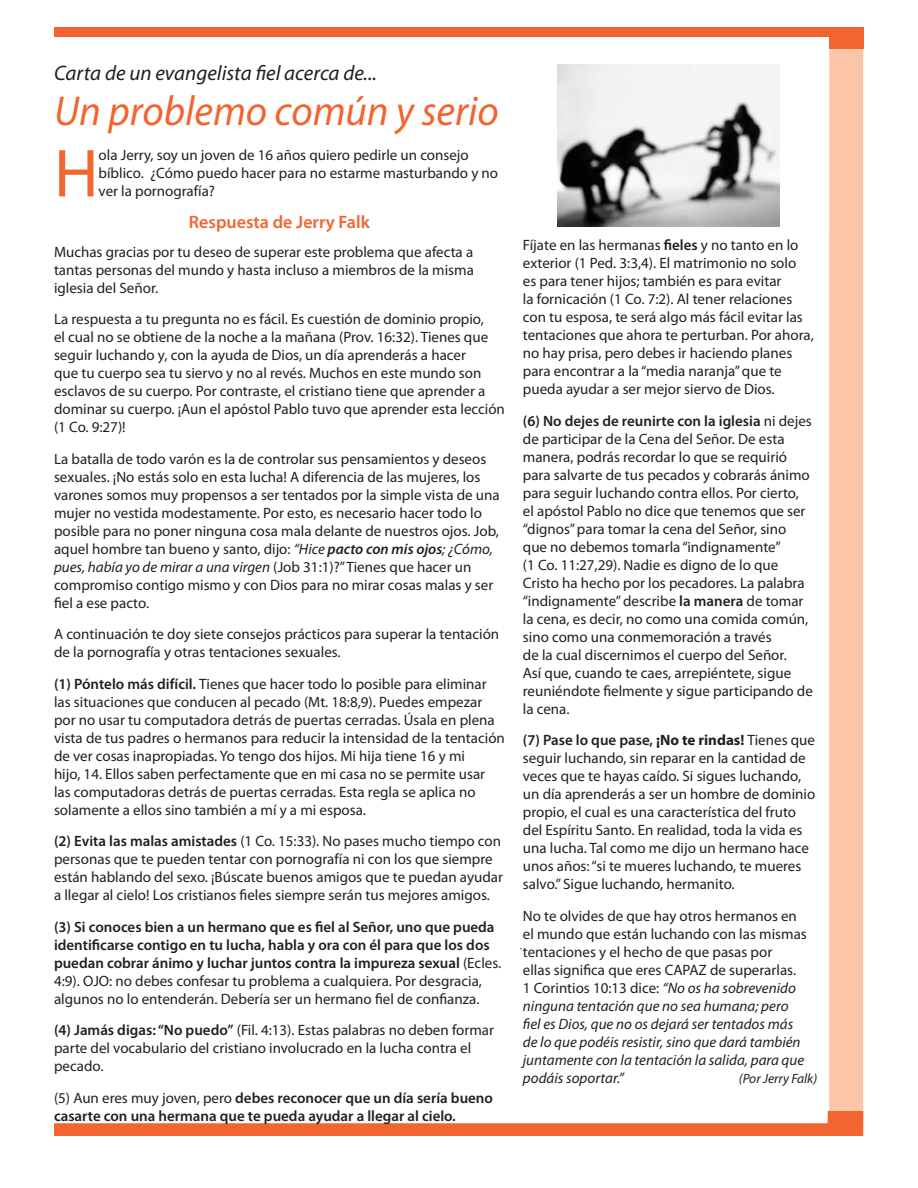
<style>
.page{position:relative;width:918px;height:1188px;background:#fff}
.page>*{position:absolute;margin:0;border:0;box-sizing:border-box;transform-origin:0 0}
.Normal_Web{font:68.4px "Myriad Pro";color:#f26430}
.t1{font:italic 42px "Myriad Pro";color:#f26430}
.t2{font:italic 21px "Myriad Pro";color:#231f20}
.Normal_Web-2{font:600 18px "Myriad Pro";color:#f26430}
.Normal_Web-3{font:15px/18px "Myriad Pro";color:#231f20}
.Normal_Web-4{font:600 15px/18px "Myriad Pro";color:#231f20}
.Normal_Web-5{font:italic 15px/18px "Myriad Pro";color:#231f20}
.Normal_Web-6{font:italic 13.5px "Myriad Pro";color:#231f20}
.s1{font-style:italic}
.s2{font-weight:600;font-style:italic}
.s3{font-weight:600}
.s4{font-weight:400}
.s5{font-weight:700}
.s6{font-style:normal}
</style>
<div class="page">
<div style="left:829px;top:49px;width:34px;height:1072px;background:#fbc5a8"></div>
<div style="left:54px;top:27px;width:810px;height:10px;background:#f26430"></div>
<div style="left:829px;top:36px;width:35px;height:13px;background:#f26430"></div>
<svg style="left:54px;top:1110px;width:810px;height:26px"></svg>
<img style="left:557px;top:64px;width:222px;height:163px">
<p class="t2" style="left:54px;top:60px;width:324px">Carta de un evangelista fiel acerca de...</p>
<p class="t1" style="left:54px;top:85px;width:446px">Un problemo común y serio</p>
<p class="Normal_Web" style="left:54px;top:131px;width:46px">H</p>
<p class="Normal_Web-3" style="left:99px;top:146px;width:401px">ola Jerry, soy un joven de 16 años quiero pedirle un consejo bíblico. ¿Cómo puedo hacer para no estarme masturbando y no ver la pornografía?</p>
<p class="Normal_Web-2" style="left:189px;top:211px;width:182px">Respuesta de Jerry Falk</p>
<p class="Normal_Web-3" style="left:54px;top:243px;width:421px;text-align:justify">Muchas gracias por tu deseo de superar este problema que afecta a tantas personas del mundo y hasta incluso a miembros de la misma iglesia del Señor.</p>
<p class="Normal_Web-3" style="left:54px;top:310px;width:452px">La respuesta a tu pregunta no es fácil. Es cuestión de dominio propio,<br>el cual no se obtiene de la noche a la mañana (Prov. 16:32). Tienes que seguir luchando y, con la ayuda de Dios, un día aprenderás a hacer<br>que tu cuerpo sea tu siervo y no al revés. Muchos en este mundo son esclavos de su cuerpo. Por contraste, el cristiano tiene que aprender a dominar su cuerpo. ¡Aun el apóstol Pablo tuvo que aprender esta lección (1 Co. 9:27)!</p>
<p class="Normal_Web-3" style="left:54px;top:450px;width:447px">La batalla de todo varón es la de controlar sus pensamientos y deseos sexuales. ¡No estás solo en esta lucha! A diferencia de las mujeres, los varones somos muy propensos a ser tentados por la simple vista de una mujer no vestida modestamente. Por esto, es necesario hacer todo lo posible para no poner ninguna cosa mala delante de nuestros ojos. Job, aquel hombre tan bueno y santo, dijo: <span class="s1">“Hice</span> <span class="s2">pacto con mis ojos</span><span class="s1">; ¿Cómo, pues, había yo de mirar a una virgen</span> (Job 31:1)?” Tienes que hacer un compromiso contigo mismo y con Dios para no mirar cosas malas y ser fiel a ese pacto.</p>
<p class="Normal_Web-3" style="left:54px;top:625px;width:447px">A continuación te doy siete consejos prácticos para superar la tentación de la pornografía y otras tentaciones sexuales.</p>
<p class="Normal_Web-3" style="left:54px;top:675px;width:452px"><span class="s3">(1) Póntelo más difícil.</span> Tienes que hacer todo lo posible para eliminar las situaciones que conducen al pecado (Mt. 18:8,9). Puedes empezar por no usar tu computadora detrás de puertas cerradas. Úsala en plena vista de tus padres o hermanos para reducir la intensidad de la tentación de ver cosas inapropiadas. Yo tengo dos hijos. Mi hija tiene 16 y mi<br>hijo, 14. Ellos saben perfectamente que en mi casa no se permite usar las computadoras detrás de puertas cerradas. Esta regla se aplica no solamente a ellos sino también a mí y a mi esposa.</p>
<p class="Normal_Web-3" style="left:54px;top:832px;width:450px"><span class="s3">(2) Evita las malas amistades</span> (1 Co. 15:33). No pases mucho tiempo con personas que te pueden tentar con pornografía ni con los que siempre están hablando del sexo. ¡Búscate buenos amigos que te puedan ayudar a llegar al cielo! Los cristianos fieles siempre serán tus mejores amigos.</p>
<p class="Normal_Web-4" style="left:54px;top:918px;width:449px">(3) Si conoces bien a un hermano que es fiel al Señor, uno que pueda identificarse contigo en tu lucha, habla y ora con él para que los dos puedan cobrar ánimo y luchar juntos contra la impureza sexual <span class="s4">(Ecles.<br>4:9). OJO: no debes confesar tu problema a cualquiera. Por desgracia, algunos no lo entenderán. Debería ser un hermano fiel de confianza.</span></p>
<p class="Normal_Web-3" style="left:54px;top:1021px;width:442px"><span class="s3">(4) Jamás digas: “No puedo”</span> (Fil. 4:13). Estas palabras no deben formar parte del vocabulario del cristiano involucrado en la lucha contra el pecado.</p>
<p class="Normal_Web-4" style="left:54px;top:1089px;width:441px"><span class="s4">(5) Aun eres muy joven, pero</span> debes reconocer que un día sería bueno casarte con una hermana que te pueda ayudar a llegar al cielo.</p>
<p class="Normal_Web-3" style="left:523px;top:236px;width:293px">Fíjate en las hermanas <span class="s3">fieles</span> y no tanto en lo exterior (1 Ped. 3:3,4). El matrimonio no solo<br>es para tener hijos; también es para evitar<br>la fornicación (1 Co. 7:2). Al tener relaciones con tu esposa, te será algo más fácil evitar las tentaciones que ahora te perturban. Por ahora, no hay prisa, pero debes ir haciendo planes para encontrar a la “media naranja” que te pueda ayudar a ser mejor siervo de Dios.</p>
<p class="Normal_Web-3" style="left:523px;top:412px;width:291px"><span class="s3">(6) No dejes de reunirte con la iglesia</span> ni dejes de participar de la Cena del Señor. De esta manera, podrás recordar lo que se requirió para salvarte de tus pecados y cobrarás ánimo para seguir luchando contra ellos. Por cierto, el apóstol Pablo no dice que tenemos que ser “dignos” para tomar la cena del Señor, sino que no debemos tomarla “indignamente”<br>(1 Co. 11:27,29). Nadie es digno de lo que Cristo ha hecho por los pecadores. La palabra “indignamente” describe <span class="s3">la manera</span> de tomar la cena, es decir, no como una comida común, sino como una conmemoración a través<br>de la cual discernimos el cuerpo del Señor.<br>Así que, cuando te caes, arrepiéntete, sigue reuniéndote fielmente y sigue participando de la cena.</p>
<p class="Normal_Web-3" style="left:523px;top:731px;width:294px"><span class="s3">(7) Pase lo que pase,</span> <span class="s5">¡No te rindas!</span> Tienes que seguir luchando, sin reparar en la cantidad de veces que te hayas caído. Si sigues luchando, un día aprenderás a ser un hombre de dominio propio, el cual es una característica del fruto del Espíritu Santo. En realidad, toda la vida es una lucha. Tal como me dijo un hermano hace unos años: “si te mueres luchando, te mueres salvo.” Sigue luchando, hermanito.</p>
<p class="Normal_Web-5" style="left:523px;top:907px;width:285px"><span class="s6">No te olvides de que hay otros hermanos en el mundo que están luchando con las mismas tentaciones y el hecho de que pasas por<br>ellas significa que eres CAPAZ de superarlas.<br>1 Corintios 10:13 dice:</span> “No os ha sobrevenido ninguna tentación que no sea humana; pero fiel es Dios, que no os dejará ser tentados más de lo que podéis resistir, sino que dará también juntamente con la tentación la salida, para que podáis soportar.”</p>
<p class="Normal_Web-6" style="left:739px;top:1070px;width:80px">(Por Jerry Falk)</p>
</div>
